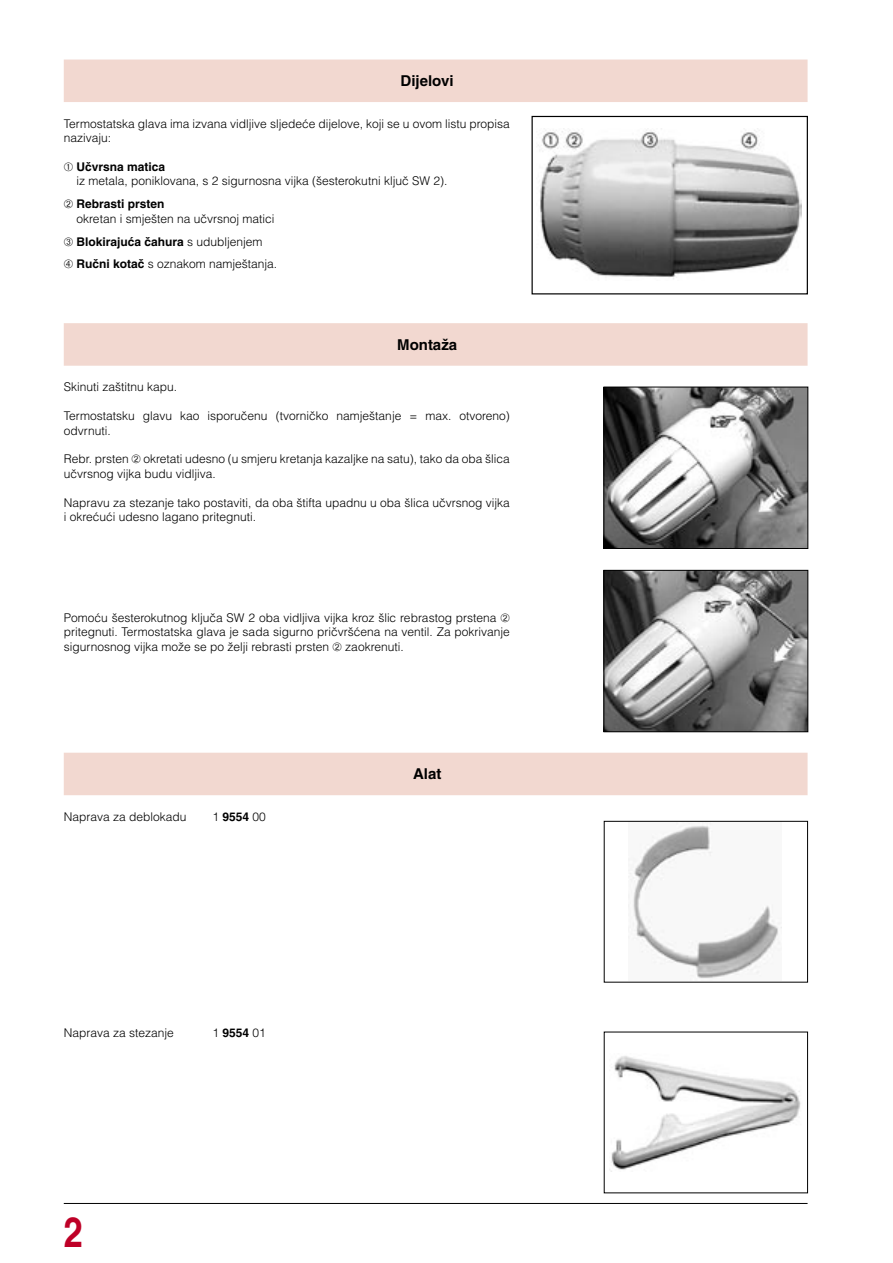
<style>
.page{position:relative;width:893px;height:1263px;background:#fff}
.page>*{position:absolute;margin:0;border:0;box-sizing:border-box;transform-origin:0 0}
.t1{font:700 42px "Helvetica CE";color:#be0027;scale:.82 1}
.t2{font:700 15px "Helvetica CE";color:#000}
.t3{font:300 12px/14.4px "Helvetica CE";color:#000}
.t4{font:700 12px "Helvetica CE";color:#000}
.s1{font-weight:700}
.s2{font-weight:300}
</style>
<div class="page">
<svg style="left:64px;top:60px;width:743px;height:735px"></svg>
<hr style="left:64px;top:1203px;width:553px;height:1px;background:#000">
<hr style="left:617px;top:1203px;width:190px;height:1px;background:#000">
<img style="left:537px;top:128px;width:264px;height:152px">
<div style="left:531px;top:116px;width:277px;height:178px;border:1px solid #000"></div>
<img style="left:606px;top:389px;width:200px;height:158px">
<div style="left:604px;top:387px;width:204px;height:162px;border:1px solid #000"></div>
<img style="left:606px;top:572px;width:200px;height:158px">
<div style="left:604px;top:570px;width:204px;height:162px;border:1px solid #000"></div>
<img style="left:629px;top:823px;width:153px;height:156px">
<div style="left:604px;top:821px;width:204px;height:161px;border:1px solid #000"></div>
<img style="left:609px;top:1056px;width:192px;height:114px">
<svg style="left:64px;top:162px;width:9px;height:9px"></svg>
<svg style="left:64px;top:200px;width:9px;height:8px"></svg>
<svg style="left:64px;top:237px;width:9px;height:9px"></svg>
<svg style="left:64px;top:260px;width:9px;height:9px"></svg>
<svg style="left:132px;top:455px;width:8px;height:8px"></svg>
<svg style="left:501px;top:613px;width:8px;height:9px"></svg>
<svg style="left:333px;top:642px;width:9px;height:9px"></svg>
<p class="t2" style="left:401px;top:72px;width:55px">Dijelovi</p>
<p class="t3" style="left:64px;top:116px;width:448px">Termostatska glava ima izvana vidljive sljedeće dijelove, koji se u ovom listu propisa nazivaju:</p>
<p class="t3" style="left:77px;top:159px;width:372px"><span class="s1">Učvrsna matica<br></span>iz metala, poniklovana, s 2 sigurnosna vijka (šesterokutni ključ SW 2).</p>
<p class="t3" style="left:77px;top:197px;width:199px"><span class="s1">Rebrasti prsten<br></span>okretan i smješten na učvrsnoj matici</p>
<p class="t4" style="left:77px;top:234px;width:188px">Blokirajuća čahura <span class="s2">s udubljenjem</span></p>
<p class="t3" style="left:77px;top:257px;width:202px"><span class="s1">Ručni kotač</span> s oznakom namještanja.</p>
<p class="t2" style="left:397px;top:336px;width:61px">Montaža</p>
<p class="t3" style="left:64px;top:380px;width:115px">Skinuti zaštitnu kapu.</p>
<p class="t3" style="left:64px;top:409px;width:448px">Termostatsku glavu kao isporučenu (tvorničko namještanje = max. otvoreno) odvrnuti.</p>
<p class="t3" style="left:64px;top:452px;width:448px">Rebr. prsten okretati udesno (u smjeru kretanja kazaljke na satu), tako da oba šlica učvrsnog vijka budu vidljiva.</p>
<p class="t3" style="left:64px;top:495px;width:448px">Napravu za stezanje tako postaviti, da oba štifta upadnu u oba šlica učvrsnog vijka i okrećući udesno lagano pritegnuti.</p>
<p class="t3" style="left:64px;top:610px;width:448px">Pomoću šesterokutnog ključa SW 2 oba vidljiva vijka kroz šlic rebrastog prstena pritegnuti. Termostatska glava je sada sigurno pričvršćena na ventil. Za pokrivanje sigurnosnog vijka može se po želji rebrasti prsten</p>
<p class="t3" style="left:345px;top:639px;width:60px">zaokrenuti.</p>
<p class="t3" style="left:64px;top:809px;width:124px">Naprava za deblokadu</p>
<p class="t4" style="left:213px;top:810px;width:55px"><span class="s2">1</span> 9554 <span class="s2">00</span></p>
<p class="t3" style="left:64px;top:1025px;width:112px">Naprava za stezanje</p>
<p class="t4" style="left:213px;top:1026px;width:55px"><span class="s2">1</span> 9554 <span class="s2">01</span></p>
<p class="t1" style="left:64px;top:1208px;width:25px">2</p>
<p class="t2" style="left:413px;top:765px;width:30px">Alat</p>
</div>
